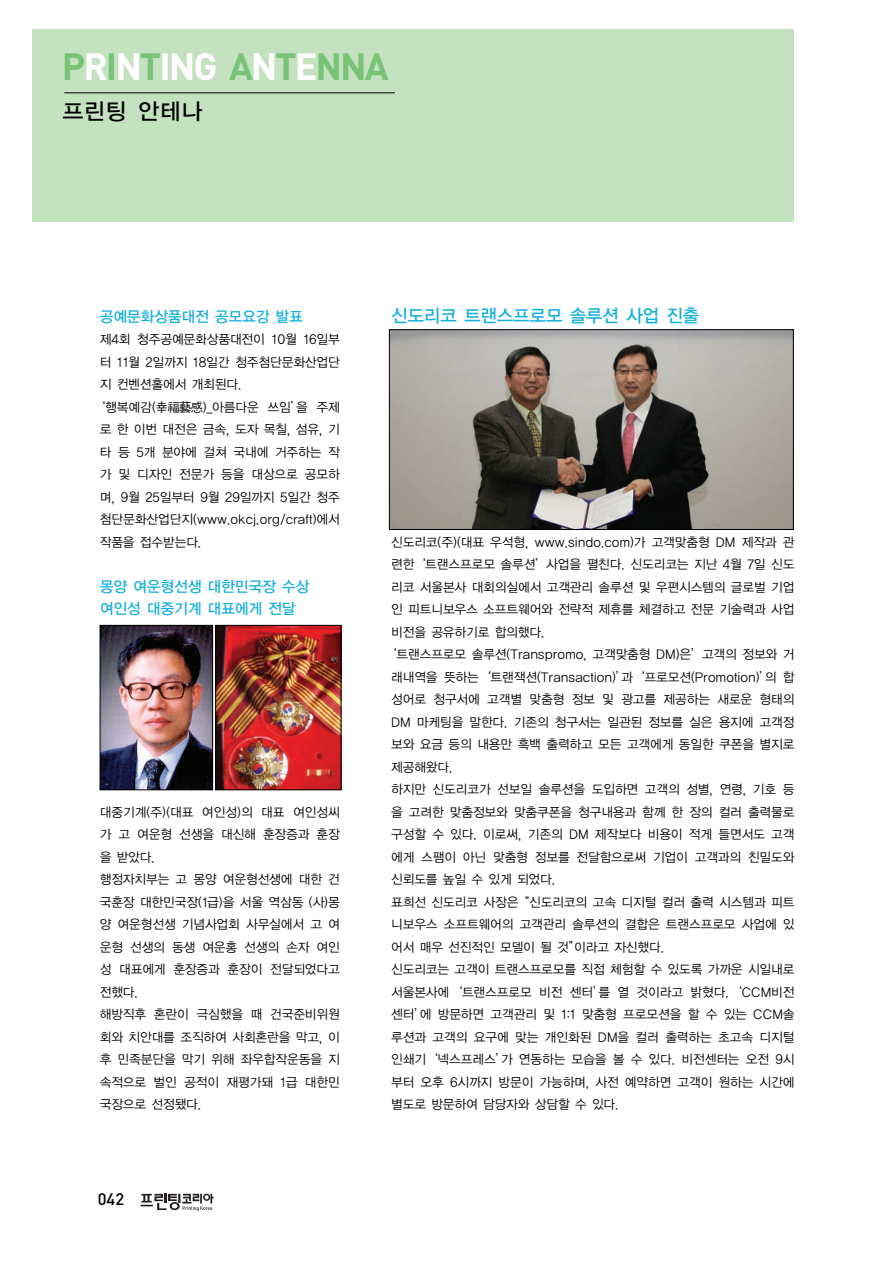
<style>
.page{position:relative;width:893px;height:1262px;background:#fff}
.page>*{position:absolute;margin:0;border:0;box-sizing:border-box;transform-origin:0 0}
.t1{font:700 37.5px "DIN";letter-spacing:-.055em;color:#79c378}
.t2{font:22.5px "YGO13";letter-spacing:-.035em;color:#000}
.t3{font:18px "YGO13";letter-spacing:-.075em;color:#13b0de}
.t4{font:500 16.5px "DIN";color:#000}
.t5{font:15px/22.5px "YGO13";letter-spacing:-.075em;color:#13b0de}
.t6{font:12.75px/22.5px "YGO12";letter-spacing:-.07em;color:#000}
.t7{font:12.75px "YGO12";letter-spacing:-.05em;color:#000}
.t8{font:12.75px "YGO12";letter-spacing:-.045em;color:#000}
.s1{color:#fff}
</style>
<div class="page">
<div style="left:33px;top:29px;width:760px;height:192px;background:#c5e2c0"></div>
<hr style="left:64px;top:93px;width:331px;height:1px;background:#000">
<svg style="left:141px;top:1193px;width:72px;height:18px"></svg>
<img style="left:217px;top:627px;width:122px;height:161px">
<div style="left:215px;top:625px;width:126px;height:165px;border:1px solid #000"></div>
<img style="left:102px;top:627px;width:109px;height:161px">
<div style="left:100px;top:625px;width:113px;height:165px;border:1px solid #000"></div>
<img style="left:391px;top:331px;width:400px;height:196px">
<div style="left:389px;top:329px;width:404px;height:200px;border:1px solid #000"></div>
<h1 class="t1" style="left:62px;top:53px;width:328px">P<span class="s1">R</span>I<span class="s1">N</span>T<span class="s1">ING</span> A<span class="s1">N</span>T<span class="s1">E</span>NNA</h1>
<h2 class="t2" style="left:62px;top:101px;width:143px">프린팅 안테나</h2>
<p class="t5" style="left:99px;top:306px;width:206px">공예문화상품대전 공모요강 발표</p>
<p class="t6" style="left:99px;top:329px;width:242px">제4회 청주공예문화상품대전이 10월 16일부</p>
<p class="t6" style="left:99px;top:351px;width:242px">터 11월 2일까지 18일간 청주첨단문화산업단</p>
<p class="t6" style="left:99px;top:374px;width:144px">지 컨벤션홀에서 개최된다.</p>
<p class="t6" style="left:93px;top:396px;width:249px">‘행복예감(幸福藝感)_아름다운 쓰임’을 주제</p>
<p class="t6" style="left:99px;top:419px;width:242px">로 한 이번 대전은 금속, 도자 목칠, 섬유, 기</p>
<p class="t6" style="left:99px;top:441px;width:242px">타 등 5개 분야에 걸쳐 국내에 거주하는 작</p>
<p class="t6" style="left:99px;top:464px;width:242px">가 및 디자인 전문가 등을 대상으로 공모하</p>
<p class="t6" style="left:99px;top:486px;width:242px">며, 9월 25일부터 9월 29일까지 5일간 청주</p>
<p class="t8" style="left:99px;top:513px;width:242px">첨단문화산업단지(www.okcj.org/craft)에서</p>
<p class="t6" style="left:99px;top:531px;width:104px">작품을 접수받는다.</p>
<p class="t5" style="left:99px;top:576px;width:212px">몽양 여운형선생 대한민국장 수상 여인성 대중기계 대표에게 전달</p>
<p class="t6" style="left:99px;top:801px;width:242px">대중기계(주)(대표 여인성)의 대표 여인성씨 가 고 여운형 선생을 대신해 훈장증과 훈장 을 받았다.<br>행정자치부는 고 몽양 여운형선생에 대한 건 국훈장 대한민국장(1급)을 서울 역삼동 (사)몽 양 여운형선생 기념사업회 사무실에서 고 여 운형 선생의 동생 여운홍 선생의 손자 여인 성 대표에게 훈장증과 훈장이 전달되었다고 전했다.<br>해방직후 혼란이 극심했을 때 건국준비위원 회와 치안대를 조직하여 사회혼란을 막고, 이 후 민족분단을 막기 위해 좌우합작운동을 지 속적으로 벌인 공적이 재평가돼 1급 대한민 국장으로 선정됐다.</p>
<p class="t4" style="left:98px;top:1193px;width:28px">042</p>
<h3 class="t3" style="left:391px;top:307px;width:310px">신도리코 트랜스프로모 솔루션 사업 진출</h3>
<p class="t6" style="left:391px;top:531px;width:405px">신도리코(주)(대표 우석형, www.sindo.com)가 고객맞춤형 DM 제작과 관</p>
<p class="t6" style="left:391px;top:554px;width:405px">련한‘트랜스프로모 솔루션’사업을 펼친다. 신도리코는 지난 4월 7일 신도</p>
<p class="t6" style="left:391px;top:576px;width:405px">리코 서울본사 대회의실에서 고객관리 솔루션 및 우편시스템의 글로벌 기업</p>
<p class="t6" style="left:391px;top:599px;width:405px">인 피트니보우스 소프트웨어와 전략적 제휴를 체결하고 전문 기술력과 사업</p>
<p class="t6" style="left:391px;top:621px;width:155px">비전을 공유하기로 합의했다.</p>
<p class="t6" style="left:384px;top:644px;width:412px">‘트랜스프로모 솔루션(Transpromo, 고객맞춤형 DM)은’고객의 정보와 거</p>
<p class="t7" style="left:391px;top:671px;width:405px">래내역을 뜻하는‘트랜잭션(Transaction)’과‘프로모션(Promotion)’의 합</p>
<p class="t6" style="left:391px;top:689px;width:405px">성어로 청구서에 고객별 맞춤형 정보 및 광고를 제공하는 새로운 형태의</p>
<p class="t6" style="left:391px;top:711px;width:405px">DM 마케팅을 말한다. 기존의 청구서는 일관된 정보를 실은 용지에 고객정</p>
<p class="t6" style="left:391px;top:734px;width:405px">보와 요금 등의 내용만 흑백 출력하고 모든 고객에게 동일한 쿠폰을 별지로</p>
<p class="t6" style="left:391px;top:756px;width:64px">제공해왔다.</p>
<p class="t6" style="left:391px;top:779px;width:405px">하지만 신도리코가 선보일 솔루션을 도입하면 고객의 성별, 연령, 기호 등</p>
<p class="t6" style="left:391px;top:801px;width:405px">을 고려한 맞춤정보와 맞춤쿠폰을 청구내용과 함께 한 장의 컬러 출력물로</p>
<p class="t6" style="left:391px;top:824px;width:405px">구성할 수 있다. 이로써, 기존의 DM 제작보다 비용이 적게 들면서도 고객</p>
<p class="t6" style="left:391px;top:846px;width:405px">에게 스팸이 아닌 맞춤형 정보를 전달함으로써 기업이 고객과의 친밀도와</p>
<p class="t6" style="left:391px;top:869px;width:166px">신뢰도를 높일 수 있게 되었다.</p>
<p class="t6" style="left:391px;top:891px;width:405px">표희선 신도리코 사장은“신도리코의 고속 디지털 컬러 출력 시스템과 피트</p>
<p class="t6" style="left:391px;top:914px;width:405px">니보우스 소프트웨어의 고객관리 솔루션의 결합은 트랜스프로모 사업에 있</p>
<p class="t6" style="left:391px;top:936px;width:275px">어서 매우 선진적인 모델이 될 것”이라고 자신했다.</p>
<p class="t6" style="left:391px;top:959px;width:405px">신도리코는 고객이 트랜스프로모를 직접 체험할 수 있도록 가까운 시일내로</p>
<p class="t6" style="left:391px;top:981px;width:405px">서울본사에‘트랜스프로모 비전 센터’를 열 것이라고 밝혔다. ‘CCM비전</p>
<p class="t6" style="left:391px;top:1004px;width:405px">센터’에 방문하면 고객관리 및 1:1 맞춤형 프로모션을 할 수 있는 CCM솔</p>
<p class="t6" style="left:391px;top:1026px;width:405px">루션과 고객의 요구에 맞는 개인화된 DM을 컬러 출력하는 초고속 디지털</p>
<p class="t6" style="left:391px;top:1049px;width:405px">인쇄기‘넥스프레스’가 연동하는 모습을 볼 수 있다. 비전센터는 오전 9시</p>
<p class="t6" style="left:391px;top:1071px;width:405px">부터 오후 6시까지 방문이 가능하며, 사전 예약하면 고객이 원하는 시간에</p>
<p class="t6" style="left:391px;top:1094px;width:229px">별도로 방문하여 담당자와 상담할 수 있다.</p>
</div>
